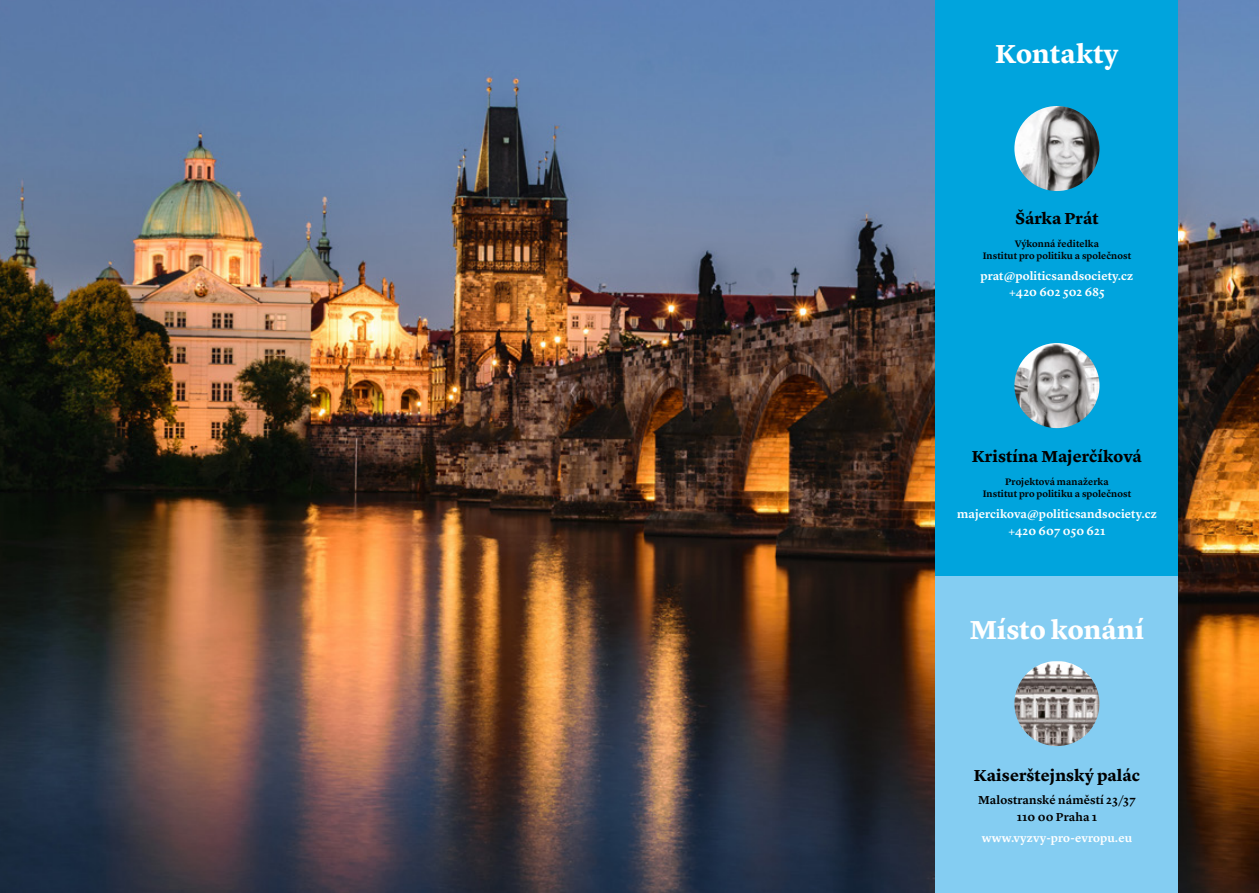
<style>
.page{position:relative;width:1259px;height:893px;background:#fff}
.page>*{position:absolute;margin:0;border:0;box-sizing:border-box;transform-origin:0 0}
.t1{font:700 27px "Lyon Text";letter-spacing:.01em;color:#fff}
.t2{font:700 16.5px "Lyon Text";letter-spacing:.005em;color:#000}
.t3{font:600 12px/16.5px "Lyon Text";letter-spacing:.01em;color:#fff;text-align:center}
.t4{font:600 12px/16.5px "Lyon Text";letter-spacing:.01em;color:#000;text-align:center}
.t5{font:600 9.75px/12px "Lyon Text";letter-spacing:.01em;color:#000;text-align:center}
</style>
<div class="page">
<img style="left:0;top:0;width:1259px;height:893px">
<div style="left:935px;top:0;width:243px;height:576px;background:#00a4dd"></div>
<div style="left:935px;top:576px;width:243px;height:317px;background:#84cdf2"></div>
<img style="left:1014px;top:106px;width:85px;height:85px;border-radius:43px">
<img style="left:1014px;top:343px;width:85px;height:85px;border-radius:43px">
<img style="left:1014px;top:661px;width:85px;height:85px">
<h1 class="t1" style="left:995px;top:33px;width:125px">Kontakty</h1>
<h2 class="t2" style="left:1015px;top:206px;width:84px">Šárka Prát</h2>
<p class="t5" style="left:982px;top:237px;width:150px">Výkonná ředitelka<br>Institut pro politiku a společnost</p>
<p class="t3" style="left:980px;top:267px;width:154px">prat@politicsandsociety.cz +420 602 502 685</p>
<h2 class="t2" style="left:972px;top:444px;width:171px">Kristína Majerčíková</h2>
<p class="t5" style="left:982px;top:475px;width:150px">Projektová manažerka<br>Institut pro politiku a společnost</p>
<p class="t3" style="left:957px;top:505px;width:201px">majercikova@politicsandsociety.cz +420 607 050 621</p>
<h1 class="t1" style="left:969px;top:609px;width:176px">Místo konání</h1>
<h2 class="t2" style="left:973px;top:762px;width:168px">Kaiserštejnský palác</h2>
<p class="t4" style="left:978px;top:791px;width:159px">Malostranské náměstí 23/37<br>110 00 Praha 1</p>
<p class="t3" style="left:981px;top:828px;width:152px">www.vyzvy-pro-evropu.eu</p>
</div>
